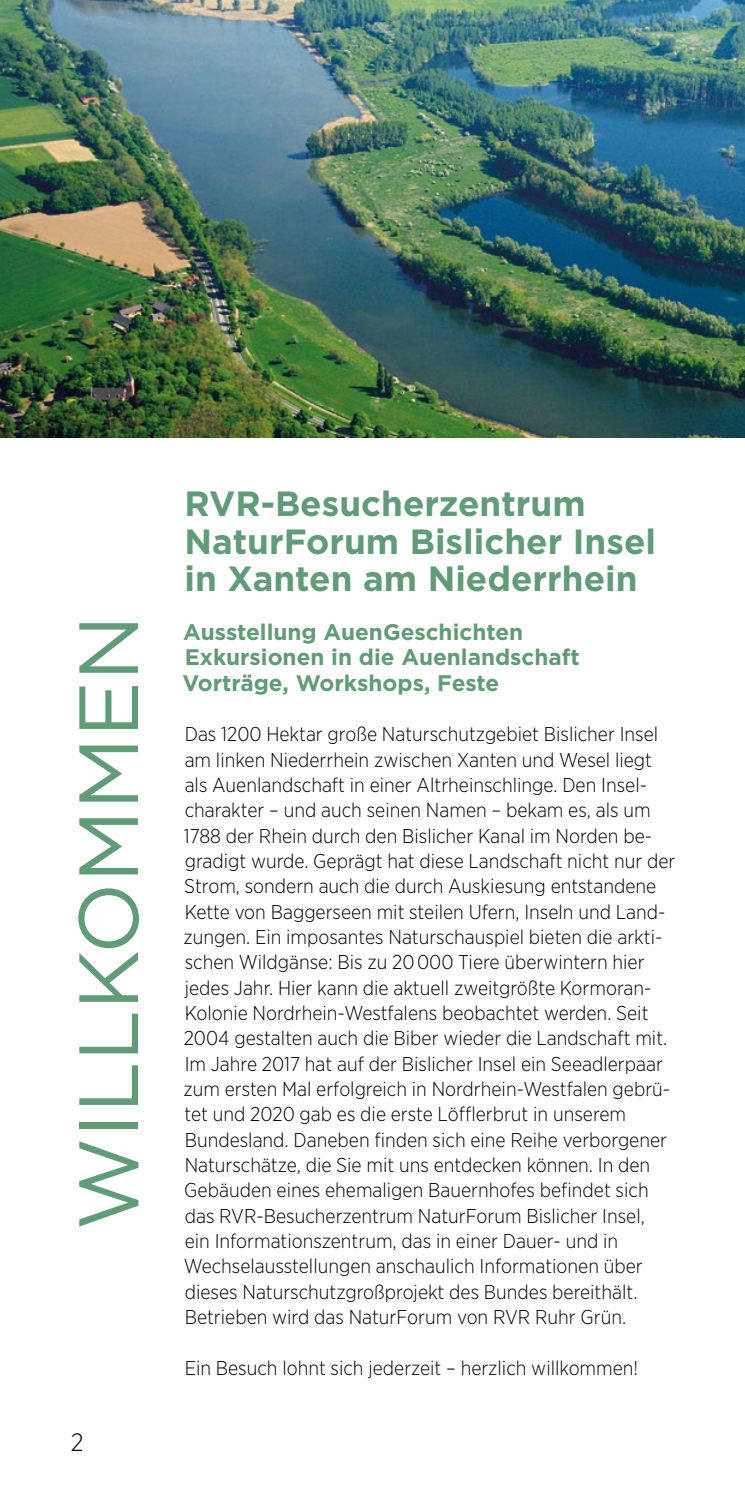
<style>
.page{position:relative;width:745px;height:1489px;background:#fff}
.page>*{position:absolute;margin:0;border:0;box-sizing:border-box;transform-origin:0 0}
.t1{font:83.75px "Gotham";color:#629b78}
.t2{font:700 35px/37.5px "Gotham";color:#629b78}
.t3{font:300 25px "Gotham Narrow";color:#000}
.t4{font:700 22.5px/25.2px "Gotham";color:#629b78}
.t5{font:300 20px/25.2px "Gotham Narrow";color:#000}
</style>
<div class="page">
<img style="left:0;top:0;width:744px;height:437px">
<h1 class="t1" style="left:55px;top:1230px;width:617px;rotate:-90deg">WILLKOMMEN</h1>
<p class="t3" style="left:71px;top:1426px;width:14px">2</p>
<h2 class="t2" style="left:184px;top:485px;width:473px">RVR-Besucherzentrum<br>NaturForum Bislicher Insel in Xanten am Niederrhein</h2>
<p class="t4" style="left:182px;top:619px;width:398px">Ausstellung AuenGeschichten<br>Exkursionen in die Auenlandschaft<br>Vorträge, Workshops, Feste</p>
<p class="t5" style="left:183px;top:721px;width:493px">Das 1200 Hektar große Naturschutzgebiet Bislicher Insel am linken Niederrhein zwischen Xanten und Wesel liegt als Auenlandschaft in einer Altrheinschlinge. Den Insel&shy;charakter – und auch seinen Namen – bekam es, als um 1788 der Rhein durch den Bislicher Kanal im Norden be&shy;gradigt wurde. Geprägt hat diese Landschaft nicht nur der Strom, sondern auch die durch Auskiesung entstandene Kette von Baggerseen mit steilen Ufern, Inseln und Land&shy;zungen. Ein imposantes Naturschauspiel bieten die arkti&shy;schen Wildgänse: Bis zu 20 000 Tiere überwintern hier jedes Jahr. Hier kann die aktuell zweitgrößte Kormoran-Kolonie Nordrhein-Westfalens beobachtet werden. Seit 2004 gestalten auch die Biber wieder die Landschaft mit.<br>Im Jahre 2017 hat auf der Bislicher Insel ein Seeadlerpaar zum ersten Mal erfolgreich in Nordrhein-Westfalen gebrü&shy;tet und 2020 gab es die erste Löfflerbrut in unserem Bundesland. Daneben finden sich eine Reihe verborgener Naturschätze, die Sie mit uns entdecken können. In den Gebäuden eines ehemaligen Bauernhofes befindet sich das RVR-Besucherzentrum NaturForum Bislicher Insel,<br>ein Informationszentrum, das in einer Dauer- und in Wechselausstellungen anschaulich Informationen über dieses Naturschutzgroßprojekt des Bundes bereithält.<br>Betrieben wird das NaturForum von RVR Ruhr Grün.</p>
<p class="t5" style="left:184px;top:1354px;width:454px">Ein Besuch lohnt sich jederzeit – herzlich willkommen!</p>
</div>
